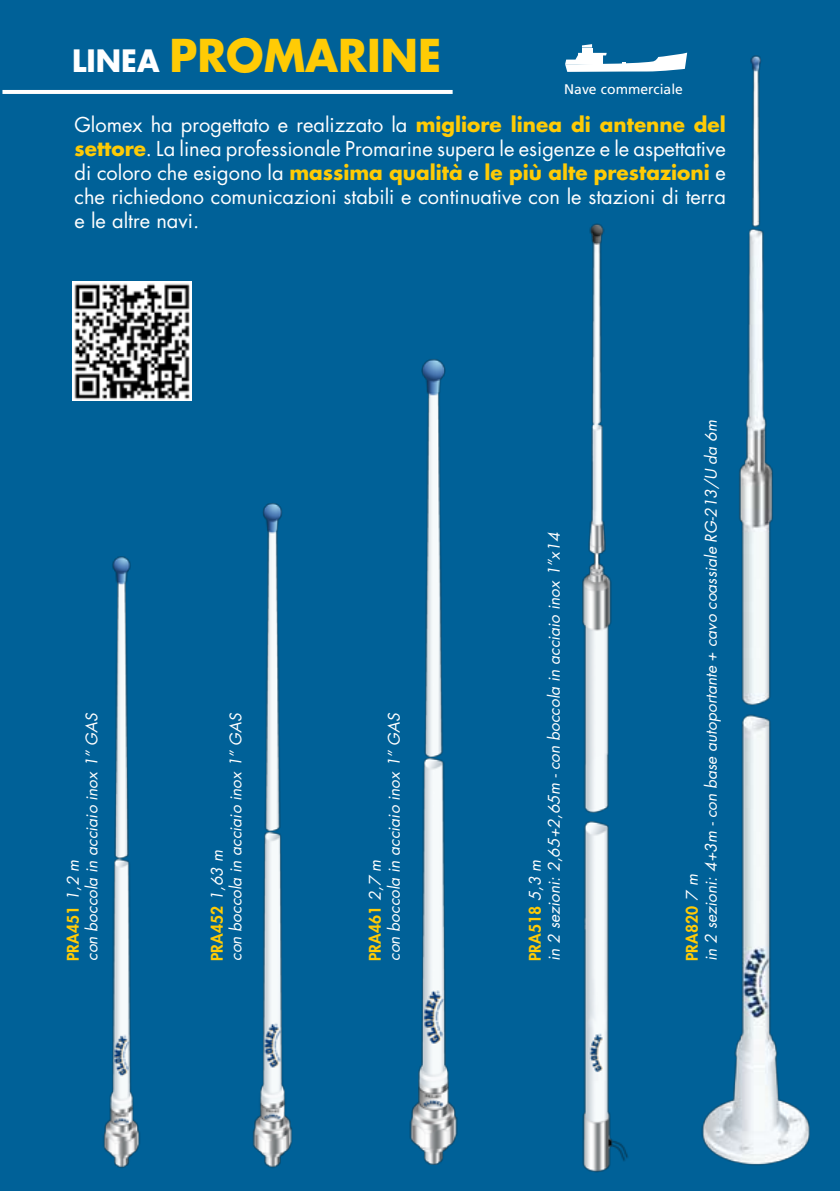
<style>
.page{position:relative;width:840px;height:1191px;background:#fff}
.page>*{position:absolute;margin:0;border:0;box-sizing:border-box;transform-origin:0 0}
.t1{font:700 44px "Futura";color:#ffcb05;scale:.96 1}
.t2{font:20px/24px "Futura";color:#fff;text-align:justify}
.t3{font:italic 15.6px/18.8px "Futura";color:#fff}
.t4{font:14px "Frutiger";color:#fff}
.s1{font-size:30px;color:#fff}
.s2{font-weight:700;color:#ffcb05}
.s3{font-weight:800;font-style:normal;color:#ffcb05}
</style>
<div class="page">
<div style="left:0;top:0;width:839px;height:1191px;background:#006198"></div>
<hr style="left:2px;top:90px;width:450px;height:4px;background:#fff">
<svg style="left:564px;top:44px;width:122px;height:28px"></svg>
<img style="left:73px;top:281px;width:118px;height:119px">
<img style="left:64px;top:538px;width:115px;height:653px">
<img style="left:210px;top:488px;width:124px;height:699px">
<img style="left:358px;top:342px;width:150px;height:848px">
<img style="left:544px;top:217px;width:104px;height:962px">
<img style="left:696px;top:25px;width:116px;height:1166px">
<h1 class="t1" style="left:72px;top:25px;width:386px"><span class="s1">LINEA</span> PROMARINE</h1>
<p class="t4" style="left:564px;top:81px;width:120px">Nave commerciale</p>
<p class="t2" style="left:74px;top:113px;width:652px">Glomex ha progettato e realizzato la <span class="s2">migliore linea di antenne del settore</span>. La linea professionale Promarine supera le esigenze e le aspettative di coloro che esigono la <span class="s2">massima qualità</span> e <span class="s2">le più alte prestazioni</span> e che richiedono comunicazioni stabili e continuative con le stazioni di terra e le altre navi.</p>
<p class="t3" style="left:63px;top:960px;width:250px;rotate:-90deg"><span class="s3">PRA451</span> 1,2 m<br>con boccola in acciaio inox 1” GAS</p>
<p class="t3" style="left:207px;top:960px;width:250px;rotate:-90deg"><span class="s3">PRA452</span> 1,63 m<br>con boccola in acciaio inox 1” GAS</p>
<p class="t3" style="left:365px;top:960px;width:250px;rotate:-90deg"><span class="s3">PRA461</span> 2,7 m<br>con boccola in acciaio inox 1” GAS</p>
<p class="t3" style="left:525px;top:960px;width:429px;rotate:-90deg"><span class="s3">PRA518</span> 5,3 m<br>in 2 sezioni: 2,65+2,65m - con boccola in acciaio inox 1”x14</p>
<p class="t3" style="left:682px;top:960px;width:542px;rotate:-90deg"><span class="s3">PRA820</span> 7 m<br>in 2 sezioni: 4+3m - con base autoportante + cavo coassiale RG-213/U da 6m</p>
</div>
